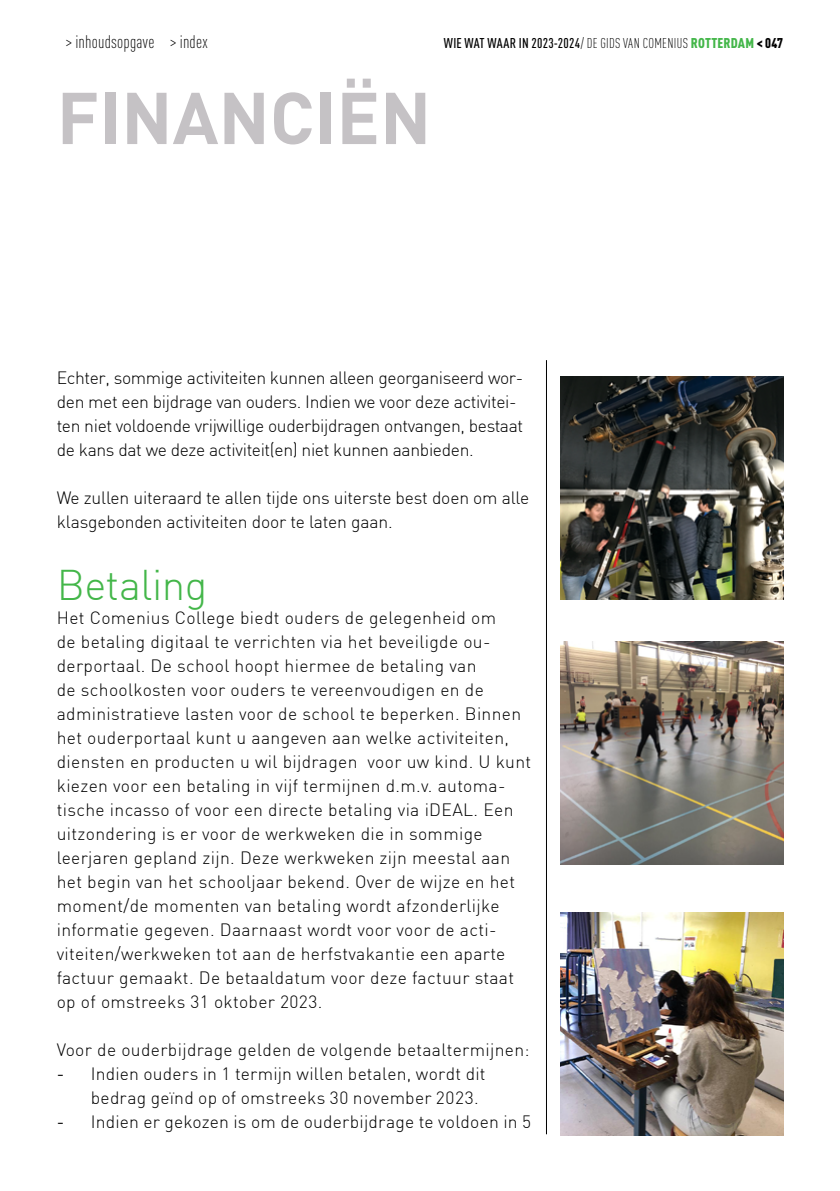
<style>
.page{position:relative;width:840px;height:1191px;background:#fff}
.page>*{position:absolute;margin:0;border:0;box-sizing:border-box;transform-origin:0 0}
.t1{font:700 72px "DIN";color:#c5c2c5}
.t2{font:300 42px "DIN";letter-spacing:-.01em;color:#43b649}
.t3{font:300 18px "DIN Cond";letter-spacing:.01em;color:#000}
.t4{font:300 17.6px/24px "DIN";letter-spacing:.02em;color:#000}
.t5{font:300 17.6px/24px "DIN";letter-spacing:-.02em;color:#000}
.t6{font:300 17.6px/24px "DIN";letter-spacing:-.01em;color:#000}
.t7{font:500 14px "DIN Cond";letter-spacing:.02em;color:#000}
.s1{font-weight:300}
.s2{font-weight:900;color:#43b649}
.s3{font-weight:900}
.s4{font-weight:400}
</style>
<div class="page">
<hr style="left:545px;top:360px;width:1px;height:774px;background:#000">
<img style="left:560px;top:376px;width:222px;height:223px">
<img style="left:560px;top:641px;width:222px;height:223px">
<img style="left:560px;top:912px;width:222px;height:223px">
<p class="t3" style="left:66px;top:31px;width:143px">&gt; inhoudsopgave &gt; index</p>
<p class="t7" style="left:443px;top:35px;width:341px">WIE WAT WAAR IN 2023-2024<span class="s1">/ DE GIDS VAN COMENIUS</span> <span class="s2">ROTTERDAM</span> <span class="s3">&lt; 047</span></p>
<h1 class="t1" style="left:57px;top:71px;width:376px">FINANCIËN</h1>
<p class="t5" style="left:57px;top:365px;width:468px">Echter, sommige activiteiten kunnen alleen georganiseerd wor&shy;den met een bijdrage van ouders. Indien we voor deze activitei&shy;ten niet voldoende vrijwillige ouderbijdragen ontvangen, bestaat de kans dat we deze activiteit(en) niet kunnen aanbieden.</p>
<p class="t6" style="left:57px;top:485px;width:473px">We zullen uiteraard te allen tijde ons uiterste best doen om alle klasgebonden activiteiten door te laten gaan.</p>
<h2 class="t2" style="left:57px;top:559px;width:152px">Betaling</h2>
<p class="t4" style="left:57px;top:605px;width:476px">Het Comenius College biedt ouders de gelegenheid om<br>de betaling digitaal te verrichten via het beveiligde ou&shy;derportaal. De school hoopt hiermee de betaling van<br>de schoolkosten voor ouders te vereenvoudigen en de administratieve lasten voor de school te beperken. Binnen het ouderportaal kunt u aangeven aan welke activiteiten, diensten en producten u wil bijdragen voor uw kind. U kunt kiezen voor een betaling in vijf termijnen d.m.v. automa&shy;tische incasso of voor een directe betaling via iDEAL. Een uitzondering is er voor de werkweken die in sommige leerjaren gepland zijn. Deze werkweken zijn meestal aan het begin van het schooljaar bekend. Over de wijze en het moment/de momenten van betaling wordt afzonderlijke informatie gegeven. Daarnaast wordt voor voor de acti&shy;viteiten/werkweken tot aan de herfstvakantie een aparte factuur gemaakt. De betaaldatum voor deze factuur staat op of omstreeks 31 oktober 2023.</p>
<p class="t4" style="left:57px;top:1037px;width:474px">Voor de ouderbijdrage gelden de volgende betaaltermijnen:</p>
<p class="t4" style="left:91px;top:1061px;width:396px;text-indent:-34px"><span class="s4">-</span> Indien ouders in 1 termijn willen betalen, wordt dit bedrag geïnd op of omstreeks 30 november 2023.</p>
<p class="t4" style="left:57px;top:1109px;width:475px"><span class="s4">-</span> Indien er gekozen is om de ouderbijdrage te voldoen in 5</p>
</div>
